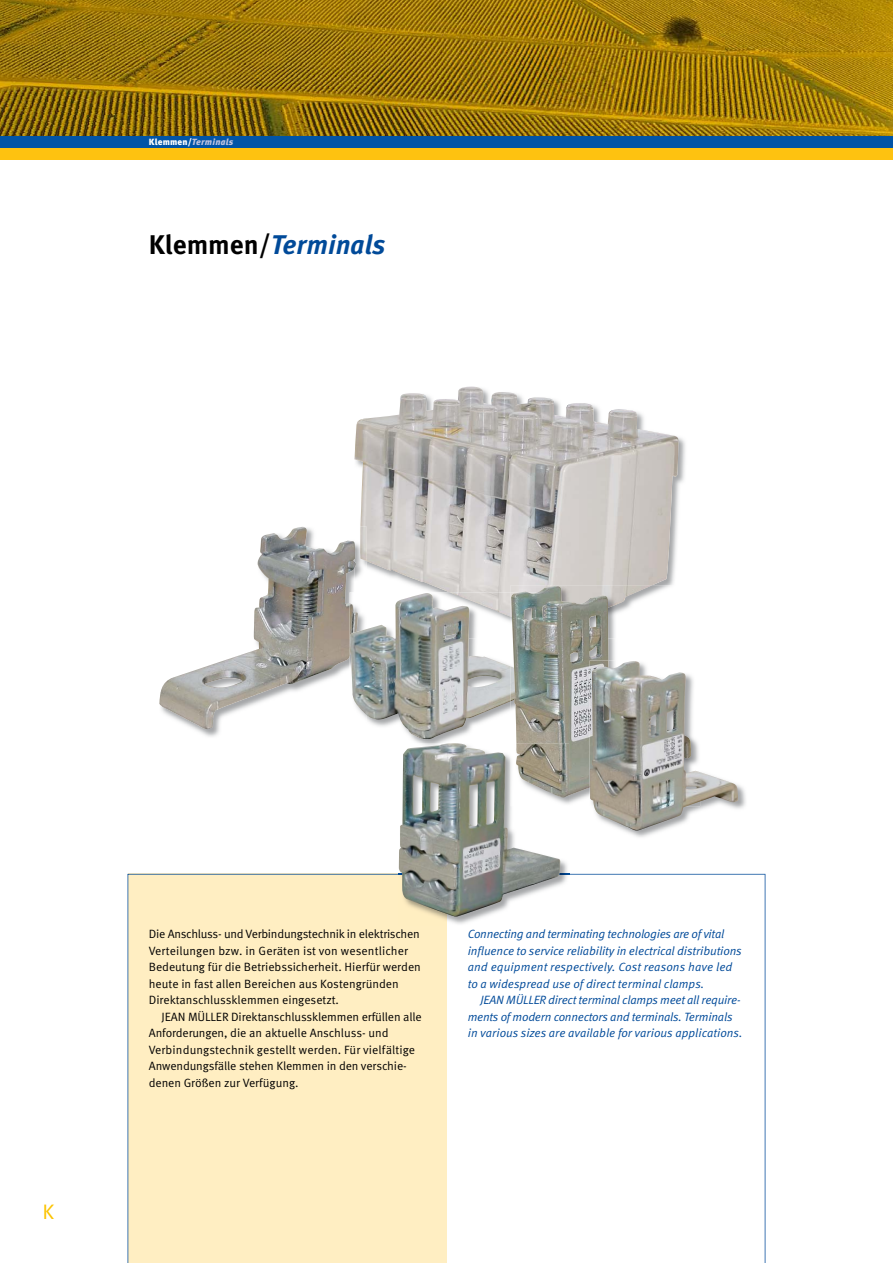
<style>
.page{position:relative;width:893px;height:1263px;background:#fff}
.page>*{position:absolute;margin:0;border:0;box-sizing:border-box;transform-origin:0 0}
.t1{font:italic 700 27px "Meta Pro";color:#004a99}
.t2{font:21px "Meta Pro";color:#fcc400}
.t3{font:12px/16.5px "Meta Pro";letter-spacing:-.005em;color:#000}
.t4{font:italic 12px/16.5px "Meta Pro";letter-spacing:-.01em;color:#004a99}
.t5{font:italic 900 9px "Meta Pro";letter-spacing:.02em;color:#bcc1df}
.s1{font-style:normal;color:#fff}
.s2{font-style:normal;color:#000}
</style>
<div class="page">
<img style="left:0;top:0;width:893px;height:137px">
<div style="left:0;top:137px;width:893px;height:11px;background:#0154a6"></div>
<div style="left:0;top:148px;width:893px;height:12px;background:#fec210"></div>
<img style="left:467px;top:386px;width:218px;height:119px">
<img style="left:354px;top:387px;width:324px;height:205px">
<svg style="left:128px;top:874px;width:637px;height:389px;fill:#ffeec2"></svg>
<img style="left:356px;top:527px;width:11px;height:65px">
<img style="left:360px;top:527px;width:7px;height:34px">
<img style="left:159px;top:527px;width:197px;height:202px">
<img style="left:367px;top:638px;width:144px;height:105px">
<img style="left:425px;top:592px;width:86px;height:46px">
<img style="left:450px;top:592px;width:61px;height:25px">
<img style="left:350px;top:592px;width:17px;height:137px">
<img style="left:444px;top:638px;width:57px;height:49px">
<svg style="left:445px;top:634px;width:12px;height:4px"></svg>
<img style="left:350px;top:593px;width:75px;height:98px">
<img style="left:569px;top:638px;width:46px;height:166px">
<img style="left:608px;top:585px;width:70px;height:53px">
<img style="left:511px;top:585px;width:141px;height:22px">
<img style="left:511px;top:586px;width:97px;height:209px">
<img style="left:624px;top:785px;width:122px;height:52px">
<img style="left:590px;top:661px;width:148px;height:170px">
<img style="left:398px;top:860px;width:171px;height:65px">
<img style="left:398px;top:875px;width:48px;height:50px">
<img style="left:560px;top:797px;width:9px;height:7px">
<img style="left:560px;top:743px;width:9px;height:54px">
<img style="left:399px;top:743px;width:161px;height:174px">
<p class="t5" style="left:149px;top:139px;width:86px"><span class="s1">Klemmen/</span>Terminals</p>
<h1 class="t1" style="left:149px;top:234px;width:238px"><span class="s2">Klemmen/</span>Terminals</h1>
<h2 class="t2" style="left:42px;top:1204px;width:13px">K</h2>
<p class="t3" style="left:149px;top:927px;width:274px">Die Anschluss- und Verbindungstechnik in elektrischen Verteilungen bzw. in Geräten ist von wesentlicher Bedeutung für die Betriebssicherheit. Hierfür werden heute in fast allen Bereichen aus Kostengründen Direktanschlussklemmen eingesetzt.</p>
<p class="t3" style="left:149px;top:1009px;width:274px;text-indent:13px">JEAN MÜLLER Direktanschlussklemmen erfüllen alle Anforderungen, die an aktuelle Anschluss- und Verbindungstechnik gestellt werden. Für vielfältige Anwendungsfälle stehen Klemmen in den verschie&shy;denen Größen zur Verfügung.</p>
<p class="t4" style="left:468px;top:927px;width:276px">Connecting and terminating technologies are of vital influence to service reliability in electrical distributions and equipment respectively. Cost reasons have led to a widespread use of direct terminal clamps.</p>
<p class="t4" style="left:468px;top:993px;width:276px;text-indent:13px">JEAN MÜLLER direct terminal clamps meet all require&shy;ments of modern connectors and terminals. Terminals in various sizes are available for various applications.</p>
</div>
